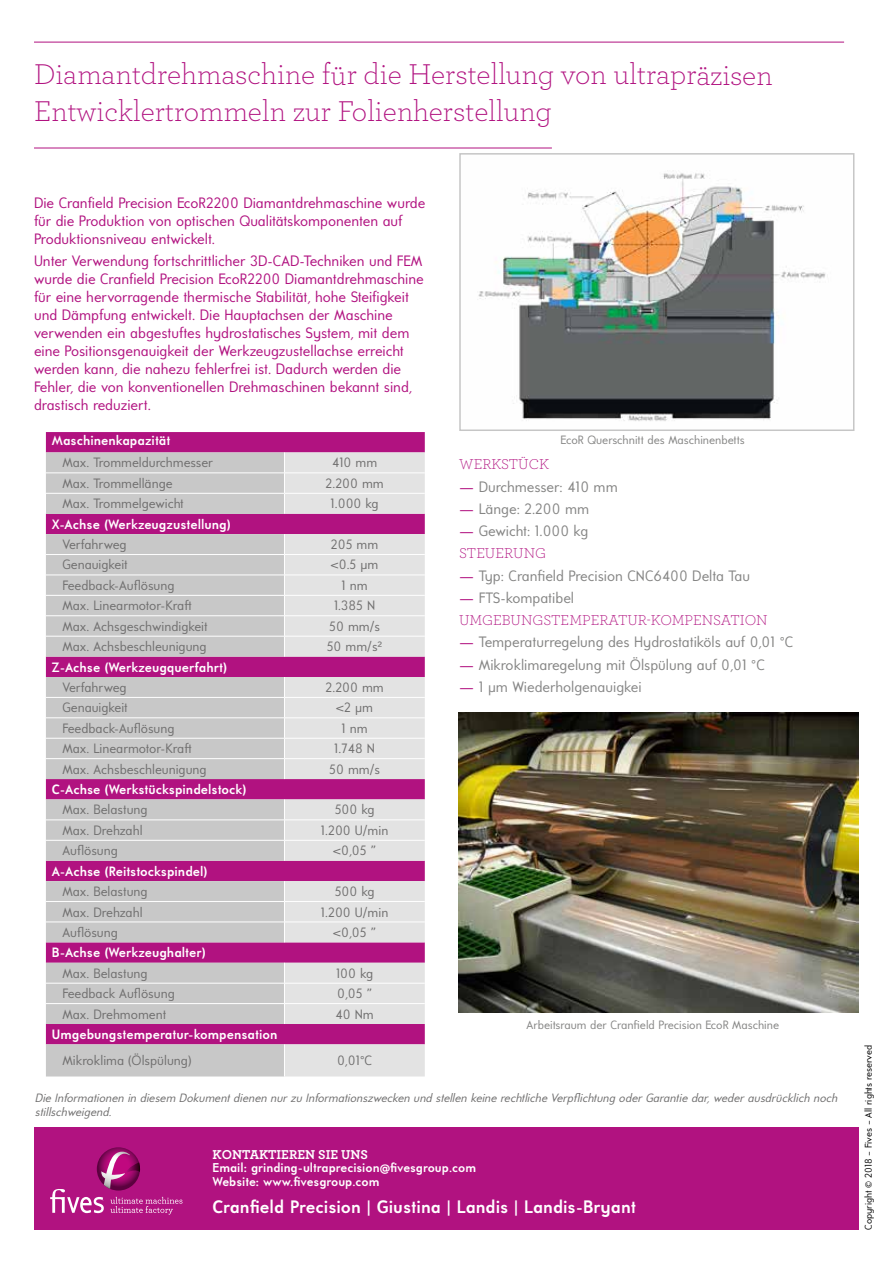
<style>
.page{position:relative;width:893px;height:1263px;background:#fff}
.page>*{position:absolute;margin:0;border:0;box-sizing:border-box;transform-origin:0 0}
.t1{font:300 30px/37.5px "Archer";color:#b11280}
.t2{font:700 18px "Universalis ADF Std";color:#fff}
.t3{font:15px/18px "Universalis ADF Std";color:#b11280}
.t4{font:15px "Universalis ADF Std";color:#858584}
.t5{font:300 15px "Archer";color:#b11280}
.t6{font:15px "Universalis ADF Std";color:#878787}
.t7{font:13.5px "Universalis ADF Std";color:#706f6f}
.t8{font:700 13.5px "Universalis ADF Std";color:#fff}
.t9{font:700 13.5px "Archer";color:#fff}
.t10{font:700 12.75px/13.5px "Universalis ADF Std";color:#fff}
.t11{font:italic 12px/14.4px "Universalis ADF Std";color:#706f6f}
.t12{font:12px "Universalis ADF Std";color:#858584}
.t13{font:9.75px "Universalis ADF Std";color:#000}
.s1{color:#b11280}
</style>
<div class="page">
<div style="left:34px;top:1127px;width:825px;height:103px;background:#b11280"></div>
<svg style="left:97px;top:1147px;width:43px;height:43px"></svg>
<svg style="left:50px;top:1152px;width:132px;height:62px"></svg>
<div style="left:46px;top:432px;width:379px;height:20px;background:#b11280"></div>
<svg style="left:46px;top:452px;width:238px;height:624px;fill:#c8c8c8"></svg>
<svg style="left:284px;top:452px;width:141px;height:624px;fill:#e3e3e3"></svg>
<div style="left:46px;top:493px;width:238px;height:21px;background:#cacaca"></div>
<hr style="left:46px;top:472px;width:238px;height:1px;background:#fff">
<hr style="left:284px;top:472px;width:141px;height:1px;background:#fff">
<hr style="left:46px;top:493px;width:238px;height:1px;background:#fff">
<hr style="left:284px;top:493px;width:141px;height:1px;background:#fff">
<svg style="left:284px;top:452px;width:1px;height:62px"></svg>
<hr style="left:46px;top:554px;width:238px;height:1px;background:#fff">
<hr style="left:284px;top:554px;width:141px;height:1px;background:#fff">
<hr style="left:46px;top:574px;width:238px;height:1px;background:#fff">
<hr style="left:284px;top:574px;width:141px;height:1px;background:#fff">
<hr style="left:46px;top:595px;width:238px;height:1px;background:#fff">
<hr style="left:284px;top:595px;width:141px;height:1px;background:#fff">
<hr style="left:46px;top:615px;width:238px;height:1px;background:#fff">
<hr style="left:284px;top:615px;width:141px;height:1px;background:#fff">
<hr style="left:46px;top:636px;width:238px;height:1px;background:#fff">
<hr style="left:284px;top:636px;width:141px;height:1px;background:#fff">
<svg style="left:284px;top:534px;width:1px;height:123px"></svg>
<hr style="left:46px;top:697px;width:238px;height:1px;background:#fff">
<hr style="left:284px;top:697px;width:141px;height:1px;background:#fff">
<hr style="left:46px;top:717px;width:238px;height:1px;background:#fff">
<hr style="left:284px;top:717px;width:141px;height:1px;background:#fff">
<hr style="left:46px;top:738px;width:238px;height:1px;background:#fff">
<hr style="left:284px;top:738px;width:141px;height:1px;background:#fff">
<hr style="left:46px;top:758px;width:238px;height:1px;background:#fff">
<hr style="left:284px;top:758px;width:141px;height:1px;background:#fff">
<svg style="left:284px;top:677px;width:1px;height:102px"></svg>
<hr style="left:46px;top:819px;width:238px;height:1px;background:#fff">
<hr style="left:284px;top:819px;width:141px;height:1px;background:#fff">
<hr style="left:46px;top:840px;width:238px;height:1px;background:#fff">
<hr style="left:284px;top:840px;width:141px;height:1px;background:#fff">
<svg style="left:284px;top:799px;width:1px;height:62px"></svg>
<hr style="left:46px;top:901px;width:238px;height:1px;background:#fff">
<hr style="left:284px;top:901px;width:141px;height:1px;background:#fff">
<hr style="left:46px;top:921px;width:238px;height:1px;background:#fff">
<hr style="left:284px;top:921px;width:141px;height:1px;background:#fff">
<svg style="left:284px;top:881px;width:1px;height:61px"></svg>
<hr style="left:46px;top:983px;width:238px;height:1px;background:#fff">
<hr style="left:284px;top:983px;width:141px;height:1px;background:#fff">
<hr style="left:46px;top:1003px;width:238px;height:1px;background:#fff">
<hr style="left:284px;top:1003px;width:141px;height:1px;background:#fff">
<svg style="left:284px;top:963px;width:1px;height:61px"></svg>
<hr style="left:284px;top:1044px;width:1px;height:32px;background:#fff">
<img style="left:478px;top:173px;width:348px;height:248px">
<div style="left:459px;top:153px;width:395px;height:278px;border:2px solid #c6c6c6"></div>
<img style="left:458px;top:713px;width:400px;height:299px">
<hr style="left:34px;top:42px;width:810px;height:1px;background:#b11280">
<hr style="left:34px;top:148px;width:518px;height:1px;background:#b11280">
<h1 class="t1" style="left:34px;top:54px;width:740px">Diamantdrehmaschine für die Herstellung von ultrapräzisen<br>Entwicklertrommeln zur Folienherstellung</h1>
<p class="t3" style="left:34px;top:193px;width:393px">Die Cranfield Precision EcoR2200 Diamantdrehmaschine wurde für die Produktion von optischen Qualitätskomponenten auf<br>Produktionsniveau entwickelt.</p>
<p class="t3" style="left:34px;top:251px;width:391px">Unter Verwendung fortschrittlicher 3D-CAD-Techniken und FEM wurde die Cranfield Precision EcoR2200 Diamantdrehmaschine für eine hervorragende thermische Stabilität, hohe Steifigkeit und Dämpfung entwickelt. Die Hauptachsen der Maschine verwenden ein abgestuftes hydrostatisches System, mit dem eine Positionsgenauigkeit der Werkzeugzustellachse erreicht werden kann, die nahezu fehlerfrei ist. Dadurch werden die Fehler, die von konventionellen Drehmaschinen bekannt sind, drastisch reduziert.</p>
<p class="t8" style="left:52px;top:432px;width:120px">Maschinenkapazität</p>
<p class="t7" style="left:62px;top:454px;width:152px">Max. Trommeldurchmesser</p>
<p class="t7" style="left:332px;top:454px;width:47px">410 mm</p>
<p class="t7" style="left:62px;top:475px;width:112px">Max. Trommellänge</p>
<p class="t7" style="left:326px;top:475px;width:60px">2.200 mm</p>
<p class="t7" style="left:62px;top:495px;width:123px">Max. Trommelgewicht</p>
<p class="t7" style="left:331px;top:495px;width:50px">1.000 kg</p>
<p class="t8" style="left:52px;top:516px;width:180px">X-Achse (Werkzeugzustellung)</p>
<p class="t7" style="left:62px;top:536px;width:66px">Verfahrweg</p>
<p class="t7" style="left:331px;top:536px;width:49px">205 mm</p>
<p class="t7" style="left:62px;top:556px;width:67px">Genauigkeit</p>
<p class="t7" style="left:331px;top:556px;width:49px">&lt;0.5 µm</p>
<p class="t7" style="left:62px;top:577px;width:114px">Feedback-Auflösung</p>
<p class="t7" style="left:342px;top:577px;width:28px">1 nm</p>
<p class="t7" style="left:62px;top:597px;width:131px">Max. Linearmotor-Kraft</p>
<p class="t7" style="left:334px;top:597px;width:43px">1.385 N</p>
<p class="t7" style="left:62px;top:618px;width:147px">Max. Achsgeschwindigkeit</p>
<p class="t7" style="left:329px;top:618px;width:52px">50 mm/s</p>
<p class="t7" style="left:62px;top:638px;width:146px">Max. Achsbeschleunigung</p>
<p class="t7" style="left:327px;top:638px;width:57px">50 mm/s²</p>
<p class="t8" style="left:52px;top:658px;width:177px">Z-Achse (Werkzeugquerfahrt)</p>
<p class="t7" style="left:62px;top:679px;width:66px">Verfahrweg</p>
<p class="t7" style="left:326px;top:679px;width:60px">2.200 mm</p>
<p class="t7" style="left:62px;top:699px;width:67px">Genauigkeit</p>
<p class="t7" style="left:336px;top:699px;width:38px">&lt;2 µm</p>
<p class="t7" style="left:62px;top:720px;width:114px">Feedback-Auflösung</p>
<p class="t7" style="left:342px;top:720px;width:28px">1 nm</p>
<p class="t7" style="left:62px;top:740px;width:131px">Max. Linearmotor-Kraft</p>
<p class="t7" style="left:334px;top:740px;width:42px">1.748 N</p>
<p class="t7" style="left:62px;top:761px;width:146px">Max. Achsbeschleunigung</p>
<p class="t7" style="left:329px;top:761px;width:52px">50 mm/s</p>
<p class="t8" style="left:52px;top:781px;width:196px">C-Achse (Werkstückspindelstock)</p>
<p class="t7" style="left:62px;top:801px;width:87px">Max. Belastung</p>
<p class="t7" style="left:335px;top:801px;width:41px">500 kg</p>
<p class="t7" style="left:62px;top:822px;width:82px">Max. Drehzahl</p>
<p class="t7" style="left:321px;top:822px;width:69px">1.200 U/min</p>
<p class="t7" style="left:62px;top:842px;width:57px">Auflösung</p>
<p class="t7" style="left:333px;top:842px;width:44px">&lt;0,05 ”</p>
<p class="t8" style="left:52px;top:863px;width:157px">A-Achse (Reitstockspindel)</p>
<p class="t7" style="left:62px;top:883px;width:87px">Max. Belastung</p>
<p class="t7" style="left:335px;top:883px;width:41px">500 kg</p>
<p class="t7" style="left:62px;top:903px;width:82px">Max. Drehzahl</p>
<p class="t7" style="left:321px;top:903px;width:69px">1.200 U/min</p>
<p class="t7" style="left:62px;top:924px;width:57px">Auflösung</p>
<p class="t7" style="left:333px;top:924px;width:44px">&lt;0,05 ”</p>
<p class="t8" style="left:52px;top:944px;width:155px">B-Achse (Werkzeughalter)</p>
<p class="t7" style="left:62px;top:964px;width:87px">Max. Belastung</p>
<p class="t7" style="left:336px;top:964px;width:39px">100 kg</p>
<p class="t7" style="left:62px;top:985px;width:114px">Feedback Auflösung</p>
<p class="t7" style="left:337px;top:985px;width:36px">0,05 ”</p>
<p class="t7" style="left:62px;top:1006px;width:105px">Max. Drehmoment</p>
<p class="t7" style="left:335px;top:1006px;width:40px">40 Nm</p>
<p class="t8" style="left:52px;top:1026px;width:227px">Umgebungstemperatur-kompensation</p>
<p class="t7" style="left:62px;top:1052px;width:131px">Mikroklima (Ölspülung)</p>
<p class="t7" style="left:337px;top:1052px;width:37px">0,01°C</p>
<p class="t12" style="left:561px;top:432px;width:185px">EcoR Querschnitt des Maschinenbetts</p>
<p class="t5" style="left:459px;top:454px;width:91px">WERKSTÜCK</p>
<p class="t4" style="left:459px;top:477px;width:160px"><span class="s1">—</span> Durchmesser: 410 mm</p>
<p class="t4" style="left:459px;top:499px;width:131px"><span class="s1">—</span> Länge: 2.200 mm</p>
<p class="t4" style="left:459px;top:522px;width:130px"><span class="s1">—</span> Gewicht: 1.000 kg</p>
<p class="t5" style="left:459px;top:543px;width:88px">STEUERUNG</p>
<p class="t4" style="left:459px;top:566px;width:292px"><span class="s1">—</span> Typ: Cranfield Precision CNC6400 Delta Tau</p>
<p class="t4" style="left:459px;top:588px;width:116px"><span class="s1">—</span> FTS-kompatibel</p>
<p class="t5" style="left:459px;top:610px;width:310px">UMGEBUNGSTEMPERATUR-KOMPENSATION</p>
<p class="t4" style="left:459px;top:633px;width:335px"><span class="s1">—</span> Temperaturregelung des Hydrostatiköls auf 0,01 °C</p>
<p class="t4" style="left:459px;top:655px;width:307px"><span class="s1">—</span> Mikroklimaregelung mit Ölspülung auf 0,01 °C</p>
<p class="t6" style="left:459px;top:677px;width:184px"><span class="s1">—</span> 1 µm Wiederholgenauigkei</p>
<p class="t12" style="left:526px;top:1017px;width:254px">Arbeitsraum der Cranfield Precision EcoR Maschine</p>
<p class="t11" style="left:35px;top:1090px;width:804px">Die Informationen in diesem Dokument dienen nur zu Informationszwecken und stellen keine rechtliche Verpflichtung oder Garantie dar, weder ausdrücklich noch stillschweigend.</p>
<p class="t9" style="left:213px;top:1144px;width:157px">KONTAKTIEREN SIE UNS</p>
<p class="t10" style="left:213px;top:1161px;width:265px">Email: grinding-ultraprecision@fivesgroup.com<br>Website: www.fivesgroup.com</p>
<p class="t2" style="left:213px;top:1195px;width:425px">Cranfield Precision | Giustina | Landis | Landis-Bryant</p>
<p class="t13" style="left:862px;top:1230px;width:186px;rotate:-90deg">Copyright © 2018 – Fives – All rights reserved</p>
</div>
